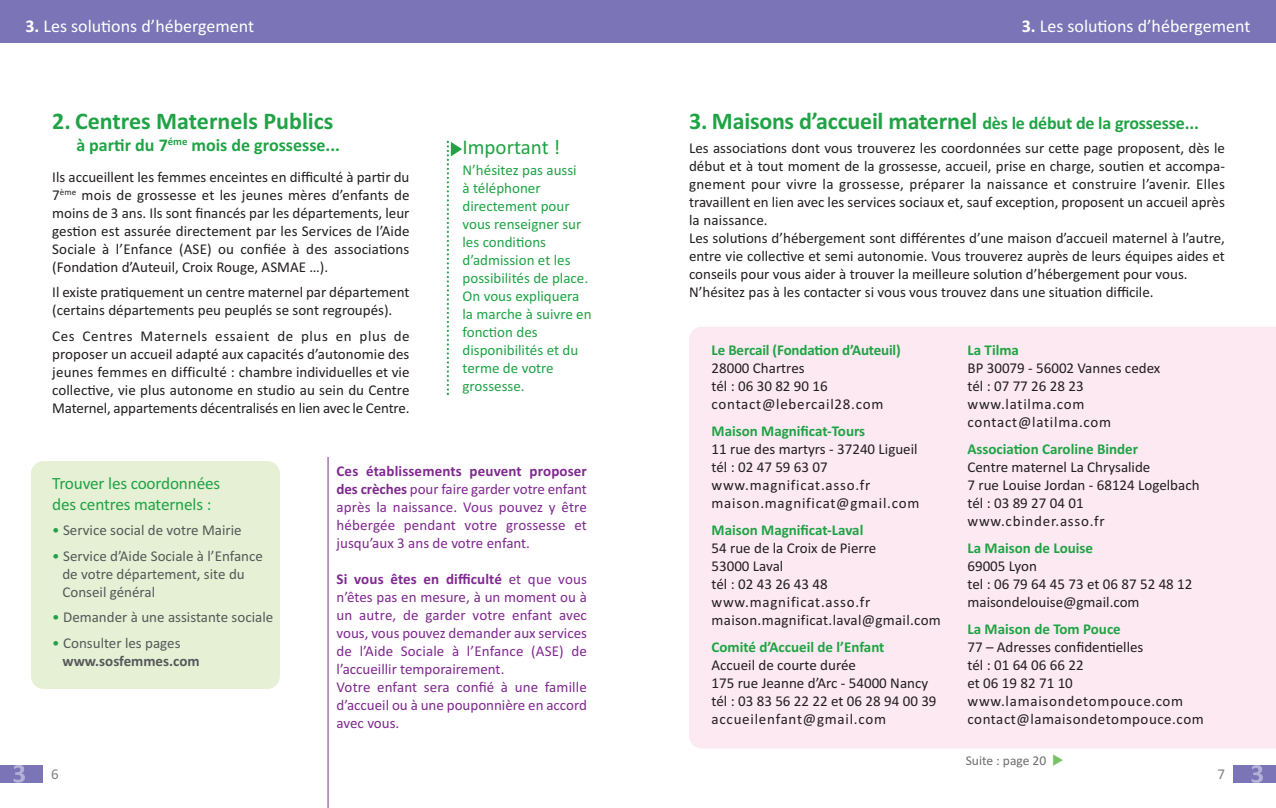
<style>
.page{position:relative;width:1276px;height:808px;background:#fff}
.page>*{position:absolute;margin:0;border:0;box-sizing:border-box;transform-origin:0 0}
.t1{font:700 24px "Calibri";letter-spacing:-.01em;color:#1fa345}
.t2{font:21px "Calibri";color:#1fa345}
.t3{font:18px "Calibri";color:#fff}
.t4{font:700 18px "Calibri";color:#1fa345}
.t5{font:17.25px/20.7px "Calibri";letter-spacing:-.01em;color:#1fa345}
.t6{font:15px/18px "Calibri";color:#231f20}
.t7{font:15px/18px "Calibri";color:#802990;text-align:justify}
.t8{font:15px/18px "Calibri";color:#1fa345}
.t9{font:700 15px "Calibri";color:#1fa345}
.t10{font:15px/18px "Calibri";color:#57585a}
.t11{font:15px/18px "Calibri";letter-spacing:.035em;color:#231f20}
.t12{font:15px/18px "Calibri";letter-spacing:.04em;color:#231f20}
.t13{font:15px/18px "Calibri";letter-spacing:.02em;color:#231f20}
.t14{font:15px "Calibri";color:#808285}
.t15{font:13.5px "Calibri";color:#6c6d70}
.s1{font-weight:700}
.s2{color:#1fa345}
.s3{font-size:18px}
.s4{color:#76c266}
</style>
<div class="page">
<div style="left:689px;top:327px;width:587px;height:421px;background:#fce9f1"></div>
<div style="left:31px;top:461px;width:249px;height:228px;background:#e5f0d4;border-radius:13px"></div>
<div style="left:0;top:0;width:1276px;height:43px;background:#7b75b7"></div>
<div style="left:0;top:765px;width:43px;height:17px;background:#7b75b7"></div>
<svg style="left:14px;top:765px;width:11px;height:17px"></svg>
<div style="left:1233px;top:765px;width:43px;height:17px;background:#7b75b7"></div>
<svg style="left:1251px;top:765px;width:12px;height:18px"></svg>
<hr style="left:328px;top:457px;width:1px;height:351px;background:#802990">
<svg style="left:447px;top:141px;width:15px;height:254px"></svg>
<p class="t3" style="left:26px;top:15px;width:230px"><span class="s1">3.</span> Les solutions d’hébergement</p>
<p class="t3" style="left:1022px;top:15px;width:230px"><span class="s1">3.</span> Les solutions d’hébergement</p>
<h1 class="t1" style="left:52px;top:106px;width:283px">2. Centres Maternels Publics</h1>
<p class="t4" style="left:76px;top:134px;width:265px">à partir du 7<sup>éme</sup> mois de grossesse...</p>
<p class="t6" style="left:52px;top:168px;width:359px;text-align:justify">Ils accueillent les femmes enceintes en difficulté à partir du 7<sup>ème</sup> mois de grossesse et les jeunes mères d’enfants de moins de 3 ans. Ils sont financés par les départements, leur gestion est assurée directement par les Services de l’Aide Sociale à l’Enfance (ASE) ou confiée à des associations (Fondation d’Auteuil, Croix Rouge, ASMAE …).</p>
<p class="t6" style="left:52px;top:283px;width:359px">Il existe pratiquement un centre maternel par département (certains départements peu peuplés se sont regroupés).</p>
<p class="t6" style="left:52px;top:327px;width:359px;text-align:justify">Ces Centres Maternels essaient de plus en plus de proposer un accueil adapté aux capacités d’autonomie des jeunes femmes en difficulté : chambre individuelles et vie collective, vie plus autonome en studio au sein du Centre Maternel, appartements décentralisés en lien avec le Centre.</p>
<h2 class="t2" style="left:462px;top:135px;width:99px">Important !</h2>
<p class="t8" style="left:462px;top:161px;width:131px">N’hésitez pas aussi<br>à téléphoner directement pour vous renseigner sur les conditions d’admission et les possibilités de place.<br>On vous expliquera la marche à suivre en fonction des disponibilités et du terme de votre grossesse.</p>
<p class="t5" style="left:52px;top:473px;width:170px">Trouver les coordonnées des centres maternels :</p>
<p class="t10" style="left:52px;top:521px;width:191px"><span class="s2">•</span> Service social de votre Mairie</p>
<p class="t10" style="left:62px;top:547px;width:202px;text-indent:-10px"><span class="s2">•</span> Service d’Aide Sociale à l’Enfance de votre département, site du<br>Conseil général</p>
<p class="t10" style="left:52px;top:608px;width:222px"><span class="s2">•</span> Demander à une assistante sociale</p>
<p class="t10" style="left:62px;top:634px;width:139px;text-indent:-10px"><span class="s2">•</span> Consulter les pages <span class="s1">www.sosfemmes.com</span></p>
<p class="t7" style="left:336px;top:462px;width:252px"><span class="s1">Ces établissements peuvent proposer des crèches</span> pour faire garder votre enfant après la naissance. Vous pouvez y être hébergée pendant votre grossesse et jusqu’aux 3 ans de votre enfant.</p>
<p class="t7" style="left:336px;top:570px;width:252px;text-align:left"><span class="s1">Si vous êtes en difficulté</span> et que vous n’êtes pas en mesure, à un moment ou à un autre, de garder votre enfant avec vous, vous pouvez demander aux services de l’Aide Sociale à l’Enfance (ASE) de l’accueillir temporairement.<br>Votre enfant sera confié à une famille d’accueil ou à une pouponnière en accord avec vous.</p>
<h1 class="t1" style="left:689px;top:106px;width:511px">3. Maisons d’accueil maternel <span class="s3">dès le début de la grossesse...</span></h1>
<p class="t6" style="left:689px;top:139px;width:537px">Les associations dont vous trouverez les coordonnées sur cette page proposent, dès le début et à tout moment de la grossesse, accueil, prise en charge, soutien et accompa&shy;gnement pour vivre la grossesse, préparer la naissance et construire l’avenir. Elles travaillent en lien avec les services sociaux et, sauf exception, proposent un accueil après la naissance.<br>Les solutions d’hébergement sont différentes d’une maison d’accueil maternel à l’autre, entre vie collective et semi autonomie. Vous trouverez auprès de leurs équipes aides et conseils pour vous aider à trouver la meilleure solution d’hébergement pour vous.<br>N’hésitez pas à les contacter si vous vous trouvez dans une situation difficile.</p>
<p class="t9" style="left:711px;top:341px;width:191px">Le Bercail (Fondation d’Auteuil)</p>
<p class="t13" style="left:711px;top:359px;width:173px">28000 Chartres<br>tél : 06 30 82 90 16 contact@lebercail28.com</p>
<p class="t9" style="left:711px;top:422px;width:155px">Maison Magnificat-Tours</p>
<p class="t12" style="left:711px;top:440px;width:209px">11 rue des martyrs - 37240 Ligueil tél : 02 47 59 63 07 www.magnificat.asso.fr maison.magnificat@gmail.com</p>
<p class="t9" style="left:711px;top:521px;width:153px">Maison Magnificat-Laval</p>
<p class="t6" style="left:711px;top:539px;width:231px">54 rue de la Croix de Pierre<br>53000 Laval<br>tél : 02 43 26 43 48 www.magnificat.asso.fr maison.magnificat.laval@gmail.com</p>
<p class="t9" style="left:711px;top:638px;width:174px">Comité d’Accueil de l’Enfant</p>
<p class="t6" style="left:711px;top:656px;width:226px">Accueil de courte durée<br>175 rue Jeanne d’Arc - 54000 Nancy tél : 03 83 56 22 22 et 06 28 94 00 39 accueilenfant@gmail.com</p>
<p class="t9" style="left:967px;top:341px;width:53px">La Tilma</p>
<p class="t6" style="left:967px;top:359px;width:194px">BP 30079 - 56002 Vannes cedex tél : 07 77 26 28 23 www.latilma.com contact@latilma.com</p>
<p class="t9" style="left:967px;top:440px;width:172px">Association Caroline Binder</p>
<p class="t6" style="left:967px;top:458px;width:234px">Centre maternel La Chrysalide<br>7 rue Louise Jordan - 68124 Logelbach tél : 03 89 27 04 01 www.cbinder.asso.fr</p>
<p class="t9" style="left:967px;top:539px;width:127px">La Maison de Louise</p>
<p class="t6" style="left:967px;top:557px;width:226px">69005 Lyon<br>tel : 06 79 64 45 73 et 06 87 52 48 12 maisondelouise@gmail.com</p>
<p class="t9" style="left:967px;top:620px;width:155px">La Maison de Tom Pouce</p>
<p class="t11" style="left:967px;top:638px;width:238px">77 – Adresses confidentielles<br>tél : 01 64 06 66 22<br>et 06 19 82 71 10 www.lamaisondetompouce.com contact@lamaisondetompouce.com</p>
<p class="t15" style="left:965px;top:752px;width:100px">Suite : page 20 <span class="s4">◆</span></p>
<p class="t14" style="left:51px;top:765px;width:9px">6</p>
<p class="t14" style="left:1217px;top:765px;width:9px">7</p>
</div>
